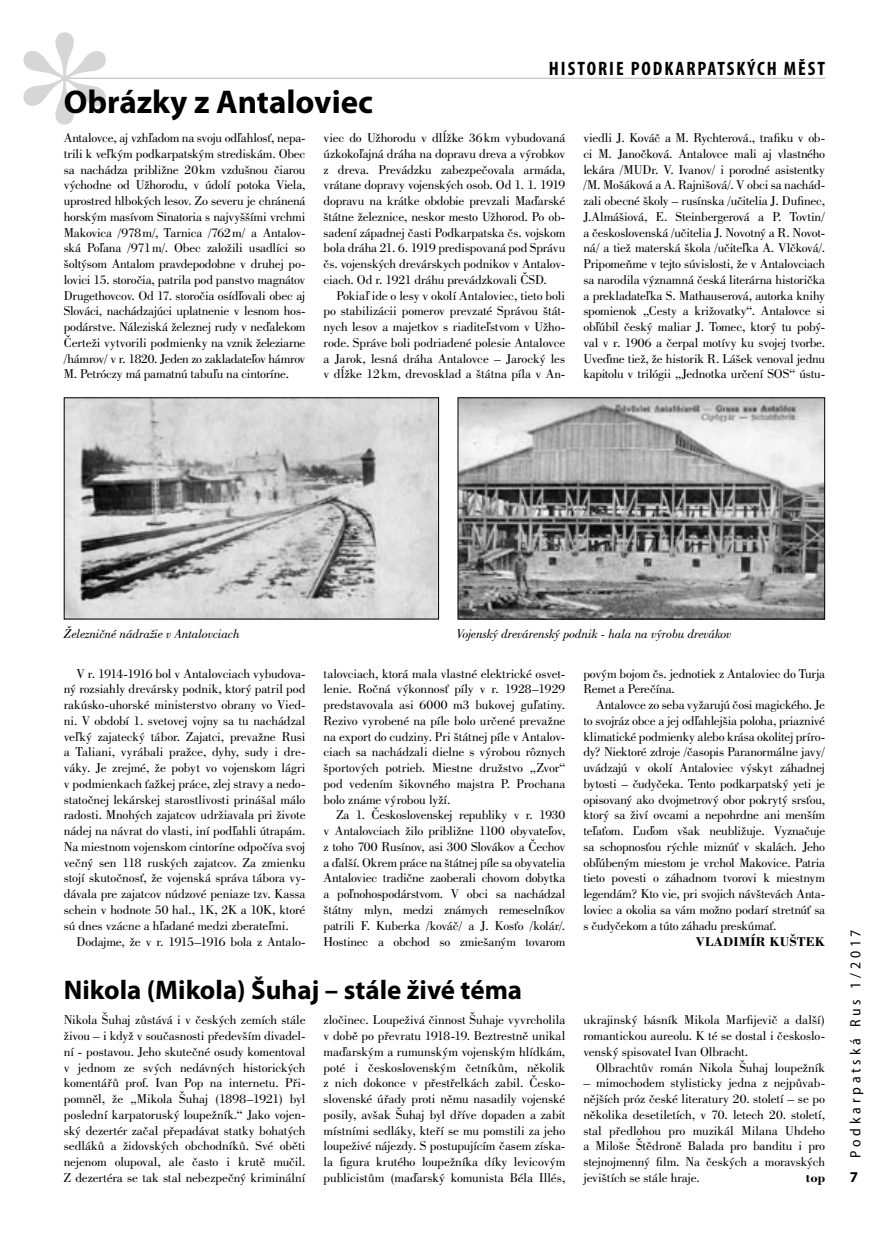
<style>
.page{position:relative;width:889px;height:1246px;background:#fff}
.page>*{position:absolute;margin:0;border:0;box-sizing:border-box;transform-origin:0 0}
.t1{font:230.25px "Bodoni AT";color:#d6d6d6}
.t2{font:700 33px "Myriad Pro";color:#000}
.t3{font:700 27px "Myriad Pro";color:#000}
.t4{font:700 condensed 19.5px "Myriad Pro";letter-spacing:.1em;color:#000}
.t5{font:semi-condensed 15px "Myriad Pro";letter-spacing:.25em;color:#000}
.t6{font:700 15px "Myriad Pro";color:#000}
.t7{font:13.5px/15.8px "Bodoni AT";letter-spacing:-.01em;color:#000;text-align:justify}
.t8{font:italic 13.5px "Bodoni AT";letter-spacing:-.01em;color:#000}
.t9{font:700 13.5px "Bodoni AT";letter-spacing:.01em;color:#000}
</style>
<div class="page">
<hr style="left:66px;top:78px;width:759px;height:1px;background:#b6b6b6">
<img style="left:66px;top:399px;width:371px;height:218px">
<div style="left:64px;top:397px;width:375px;height:222px;border:1px solid #000"></div>
<img style="left:459px;top:399px;width:364px;height:218px">
<div style="left:457px;top:397px;width:368px;height:222px;border:1px solid #000"></div>
<h1 class="t1" style="left:7px;top:-30px;width:117px">*</h1>
<h3 class="t4" style="left:549px;top:58px;width:278px">HISTORIE PODKARPATSKÝCH MĚST</h3>
<h2 class="t2" style="left:64px;top:83px;width:311px">Obrázky z Antaloviec</h2>
<p class="t7" style="left:64px;top:130px;width:243px">Antalovce, aj vzhľadom na svoju odľahlosť, nepa&shy;trili k veľkým podkarpatským strediskám. Obec sa nachádza približne 20 km vzdušnou čiarou východne od Užhorodu, v údolí potoka Viela, uprostred hlbokých lesov. Zo severu je chránená horským masívom Sinatoria s najvyššími vrchmi Makovica /978 m/, Tarnica /762 m/ a Antalov&shy;ská Poľana /971 m/. Obec založili usadlíci so šoltýsom Antalom pravdepodobne v druhej po&shy;lovici 15. storočia, patrila pod panstvo magnátov Drugethovcov. Od 17. storočia osídľovali obec aj Slováci, nachádzajúci uplatnenie v lesnom hos&shy;podárstve. Náleziská železnej rudy v neďalekom Čerteži vytvorili podmienky na vznik železiarne /hámrov/ v r. 1820. Jeden zo zakladateľov hámrov M. Petróczy má pamatnú tabuľu na cintoríne.</p>
<p class="t7" style="left:323px;top:130px;width:243px">viec do Užhorodu v dlĺžke 36 km vybudovaná úzkokoľajná dráha na dopravu dreva a výrobkov z dreva. Prevádzku zabezpečovala armáda, vrátane dopravy vojenských osob. Od 1. 1. 1919 dopravu na krátke obdobie prevzali Maďarské štátne železnice, neskor mesto Užhorod. Po ob&shy;sadení západnej časti Podkarpatska čs. vojskom bola dráha 21. 6. 1919 predispovaná pod Správu čs. vojenských drevárskych podnikov v Antalov&shy;ciach. Od r. 1921 dráhu prevádzkovali ČSD.</p>
<p class="t7" style="left:323px;top:287px;width:243px;text-indent:13px">Pokiaľ ide o lesy v okolí Antaloviec, tieto boli po stabilizácii pomerov prevzaté Správou štát&shy;nych lesov a majetkov s riaditeľstvom v Užho&shy;rode. Správe boli podriadené polesie Antalovce a Jarok, lesná dráha Antalovce – Jarocký les v dĺžke 12 km, drevosklad a štátna píla v An-</p>
<p class="t7" style="left:583px;top:130px;width:243px">viedli J. Kováč a M. Rychterová., trafiku v ob&shy;ci M. Janočková. Antalovce mali aj vlastného lekára /MUDr. V. Ivanov/ i porodné asistentky /M. Mošáková a A. Rajnišová/. V obci sa nachád&shy;zali obecné školy – rusínska /učitelia J. Dufinec, J.Almášiová, E. Steinbergerová a P. Tovtin/ a československá /učitelia J. Novotný a R. Novot&shy;ná/ a tiež materská škola /učiteľka A. Vlčková/.<br>Pripomeňme v tejto súvislosti, že v Antalovciach sa narodila významná česká literárna historička a prekladateľka S. Mathauserová, autorka knihy spomienok „Cesty a križovatky“. Antalovce si obľúbil český maliar J. Tomec, ktorý tu pobý&shy;val v r. 1906 a čerpal motívy ku svojej tvorbe.<br>Uveďme tiež, že historik R. Lášek venoval jednu kapitolu v trilógii „Jednotka určení SOS“ ústu-</p>
<p class="t8" style="left:64px;top:626px;width:178px">Železničné nádražie v Antalovciach</p>
<p class="t8" style="left:457px;top:626px;width:276px">Vojenský drevárenský podnik - hala na výrobu drevákov</p>
<p class="t7" style="left:64px;top:665px;width:243px;text-indent:13px">V r. 1914-1916 bol v Antalovciach vybudova&shy;ný rozsiahly drevársky podnik, ktorý patril pod rakúsko-uhorské ministerstvo obrany vo Vied&shy;ni. V období 1. svetovej vojny sa tu nachádzal veľký zajatecký tábor. Zajatci, prevažne Rusi a Taliani, vyrábali pražce, dyhy, sudy i dre&shy;váky. Je zrejmé, že pobyt vo vojenskom lágri v podmienkach ťažkej práce, zlej stravy a nedo&shy;statočnej lekárskej starostlivosti prinášal málo radosti. Mnohých zajatcov udržiavala pri živote nádej na návrat do vlasti, iní podľahli útrapám.<br>Na miestnom vojenskom cintoríne odpočíva svoj večný sen 118 ruských zajatcov. Za zmienku stojí skutočnosť, že vojenská správa tábora vy&shy;dávala pre zajatcov núdzové peniaze tzv. Kassa schein v hodnote 50 hal., 1K, 2K a 10K, ktoré sú dnes vzácne a hľadané medzi zberateľmi.</p>
<p class="t7" style="left:77px;top:933px;width:230px">Dodajme, že v r. 1915–1916 bola z Antalo-</p>
<p class="t7" style="left:323px;top:665px;width:243px">talovciach, ktorá mala vlastné elektrické osvet&shy;lenie. Ročná výkonnosť píly v r. 1928–1929 predstavovala asi 6000 m3 bukovej guľatiny.<br>Rezivo vyrobené na píle bolo určené prevažne na export do cudziny. Pri štátnej píle v Antalov&shy;ciach sa nachádzali dielne s výrobou rôznych športových potrieb. Miestne družstvo „Zvor“ pod vedením šikovného majstra P. Prochana bolo známe výrobou lyží.</p>
<p class="t7" style="left:323px;top:807px;width:243px;text-indent:13px">Za 1. Československej republiky v r. 1930 v Antalovciach žilo približne 1100 obyvateľov, z toho 700 Rusínov, asi 300 Slovákov a Čechov a ďalší. Okrem práce na štátnej píle sa obyvatelia Antaloviec tradične zaoberali chovom dobytka a poľnohospodárstvom. V obci sa nachádzal štátny mlyn, medzi známych remeselníkov patrili F. Kuberka /kováč/ a J. Kosťo /kolár/.<br>Hostinec a obchod so zmiešaným tovarom</p>
<h3 class="t3" style="left:64px;top:975px;width:460px">Nikola (Mikola) Šuhaj – stále živé téma</h3>
<p class="t7" style="left:583px;top:665px;width:243px">povým bojom čs. jednotiek z Antaloviec do Turja<br>Remet a Perečína.</p>
<p class="t7" style="left:583px;top:697px;width:243px;text-indent:13px">Antalovce zo seba vyžarujú čosi magického. Je to svojráz obce a jej odľahlejšia poloha, priaznivé klimatické podmienky alebo krása okolitej príro&shy;dy? Niektoré zdroje /časopis Paranormálne javy/ uvádzajú v okolí Antaloviec výskyt záhadnej bytosti – čudyčeka. Tento podkarpatský yeti je opisovaný ako dvojmetrový obor pokrytý srsťou, ktorý sa živí ovcami a nepohrdne ani menším teľaťom. Ľuďom však neubližuje. Vyznačuje sa schopnosťou rýchle miznúť v skalách. Jeho obľúbeným miestom je vrchol Makovice. Patria tieto povesti o záhadnom tvorovi k miestnym legendám? Kto vie, pri svojich návštevách Anta&shy;loviec a okolia sa vám možno podarí stretnúť sa s čudyčekom a túto záhadu preskúmať.</p>
<p class="t9" style="left:696px;top:933px;width:131px">VLADIMÍR KUŠTEK</p>
<p class="t7" style="left:64px;top:1012px;width:243px">Nikola Šuhaj zůstává i v českých zemích stále živou – i když v současnosti především divadel&shy;ní - postavou. Jeho skutečné osudy komentoval v jednom ze svých nedávných historických komentářů prof. Ivan Pop na internetu. Při&shy;pomněl, že „Mikola Šuhaj (1898–1921) byl poslední karpatoruský loupežník.“ Jako vojen&shy;ský dezertér začal přepadávat statky bohatých sedláků a židovských obchodníků. Své oběti nejenom olupoval, ale často i krutě mučil.<br>Z dezertéra se tak stal nebezpečný kriminální</p>
<p class="t7" style="left:323px;top:1012px;width:243px">zločinec. Loupeživá činnost Šuhaje vyvrcholila v době po převratu 1918-19. Beztrestně unikal maďarským a rumunským vojenským hlídkám, poté i československým četníkům, několik z nich dokonce v přestřelkách zabil. Česko&shy;slovenské úřady proti němu nasadily vojenské posily, avšak Šuhaj byl dříve dopaden a zabit místními sedláky, kteří se mu pomstili za jeho loupeživé nájezdy. S postupujícím časem získa&shy;la figura krutého loupežníka díky levicovým publicistům (maďarský komunista Béla Illés,</p>
<p class="t7" style="left:583px;top:1012px;width:243px">ukrajinský básník Mikola Marfijevič a další) romantickou aureolu. K té se dostal i českoslo&shy;venský spisovatel Ivan Olbracht.</p>
<p class="t7" style="left:596px;top:1059px;width:230px">Olbrachtův román Nikola Šuhaj loupežník</p>
<p class="t7" style="left:583px;top:1075px;width:243px">– mimochodem stylisticky jedna z nejpůvab&shy;nějších próz české literatury 20. století – se po několika desetiletích, v 70. letech 20. století, stal předlohou pro muzikál Milana Uhdeho a Miloše Štědroně Balada pro banditu i pro stejnojmenný film. Na českých a moravských jevištích se stále hraje.</p>
<p class="t9" style="left:806px;top:1169px;width:21px">top</p>
<p class="t5" style="left:847px;top:1157px;width:230px;rotate:-90deg">Podkarpatská Rus 1/2017</p>
<p class="t6" style="left:850px;top:1168px;width:10px">7</p>
</div>
